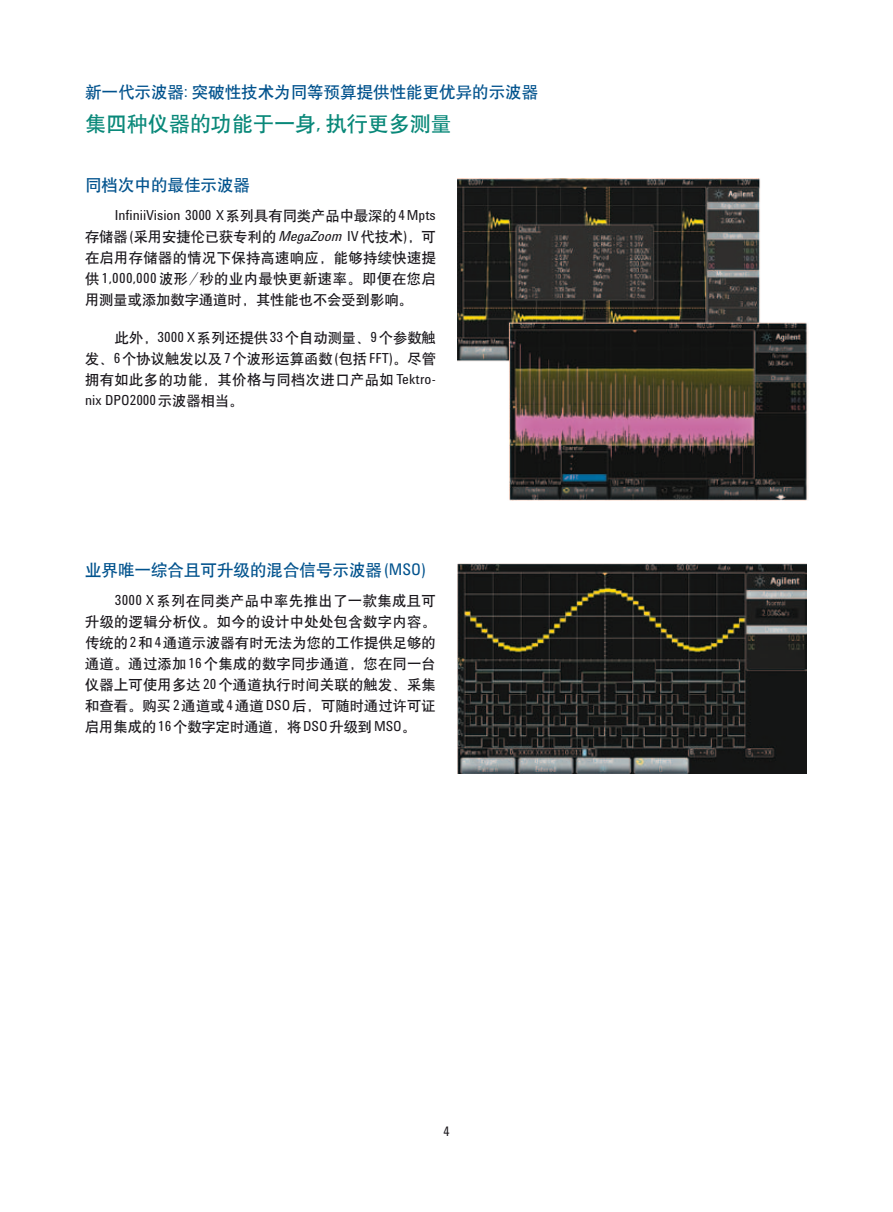
<style>
.page{position:relative;width:893px;height:1212px;background:#fff}
.page>*{position:absolute;margin:0;border:0;box-sizing:border-box;transform-origin:0 0}
.t1{font:21px "H Yb 1 gj";color:#098879}
.t2{font:16.5px "H Yb 1 gj";color:#00528d}
.t3{font:14.25px/21px "H Yb 1 gj";letter-spacing:.01em;color:#1a171c;text-align:justify}
.t4{font:14.25px "Agilent Condensed CFF";color:#1a171c}
.t5{font:13.5px "Agilent Condensed CFF";color:#1a171c}
.s1{font-family:"Agilent Condensed CFF"}
.s2{font-family:"H Yb 1 gj"}
.s3{font-family:"Agilent Condensed CFF";font-style:italic}
</style>
<div class="page">
<img style="left:457px;top:179px;width:351px;height:322px">
<img style="left:457px;top:563px;width:350px;height:210px">
<p class="t2" style="left:85px;top:83px;width:455px">新一代示波器<span class="s1">:</span> 突破性技术为同等预算提供性能更优异的示波器</p>
<h1 class="t1" style="left:85px;top:114px;width:368px">集四种仪器的功能于一身<span class="s1">,</span> 执行更多测量</h1>
<p class="t2" style="left:85px;top:177px;width:166px">同档次中的最佳示波器</p>
<p class="t4" style="left:115px;top:204px;width:323px">InfiniiVision 3000 X<span class="s2">系列具有同类产品中最深的</span>4Mpts</p>
<p class="t3" style="left:85px;top:226px;width:352px">存储器<span class="s1">(</span>采用安捷伦已获专利的<span class="s3">MegaZoom</span> <span class="s1">IV</span>代技术<span class="s1">)</span>，可在启用存储器的情况下保持高速响应，能够持续快速提供 <span class="s1">1,000,000</span>波形/秒的业内最快更新速率。即便在您启用测量或添加数字通道时，其性能也不会受到影响。</p>
<p class="t3" style="left:85px;top:327px;width:352px;text-indent:30px">此外，<span class="s1">3000 X</span>系列还提供<span class="s1">33</span>个自动测量、<span class="s1">9</span>个参数触发、<span class="s1">6</span>个协议触发以及<span class="s1">7</span>个波形运算函数<span class="s1">(</span>包括<span class="s1">FFT)</span>。尽管拥有如此多的功能，其价格与同档次进口产品如 <span class="s1">Tektro-</span></p>
<p class="t4" style="left:85px;top:389px;width:160px">nix DPO2000<span class="s2">示波器相当。</span></p>
<p class="t2" style="left:85px;top:562px;width:342px">业界唯一综合且可升级的混合信号示波器<span class="s1">(MSO)</span></p>
<p class="t3" style="left:85px;top:590px;width:352px;text-indent:30px"><span class="s1">3000 X</span>系列在同类产品中率先推出了一款集成且可升级的逻辑分析仪。如今的设计中处处包含数字内容。传统的<span class="s1">2</span>和<span class="s1">4</span>通道示波器有时无法为您的工作提供足够的通道。通过添加<span class="s1">16</span>个集成的数字同步通道，您在同一台仪器上可使用多达<span class="s1">20</span>个通道执行时间关联的触发、采集和查看。购买<span class="s1">2</span>通道或<span class="s1">4</span>通道<span class="s1">DSO</span>后，可随时通过许可证启用集成的<span class="s1">16</span>个数字定时通道，将<span class="s1">DSO</span>升级到<span class="s1">MSO</span>。</p>
<p class="t5" style="left:443px;top:1121px;width:8px">4</p>
</div>
